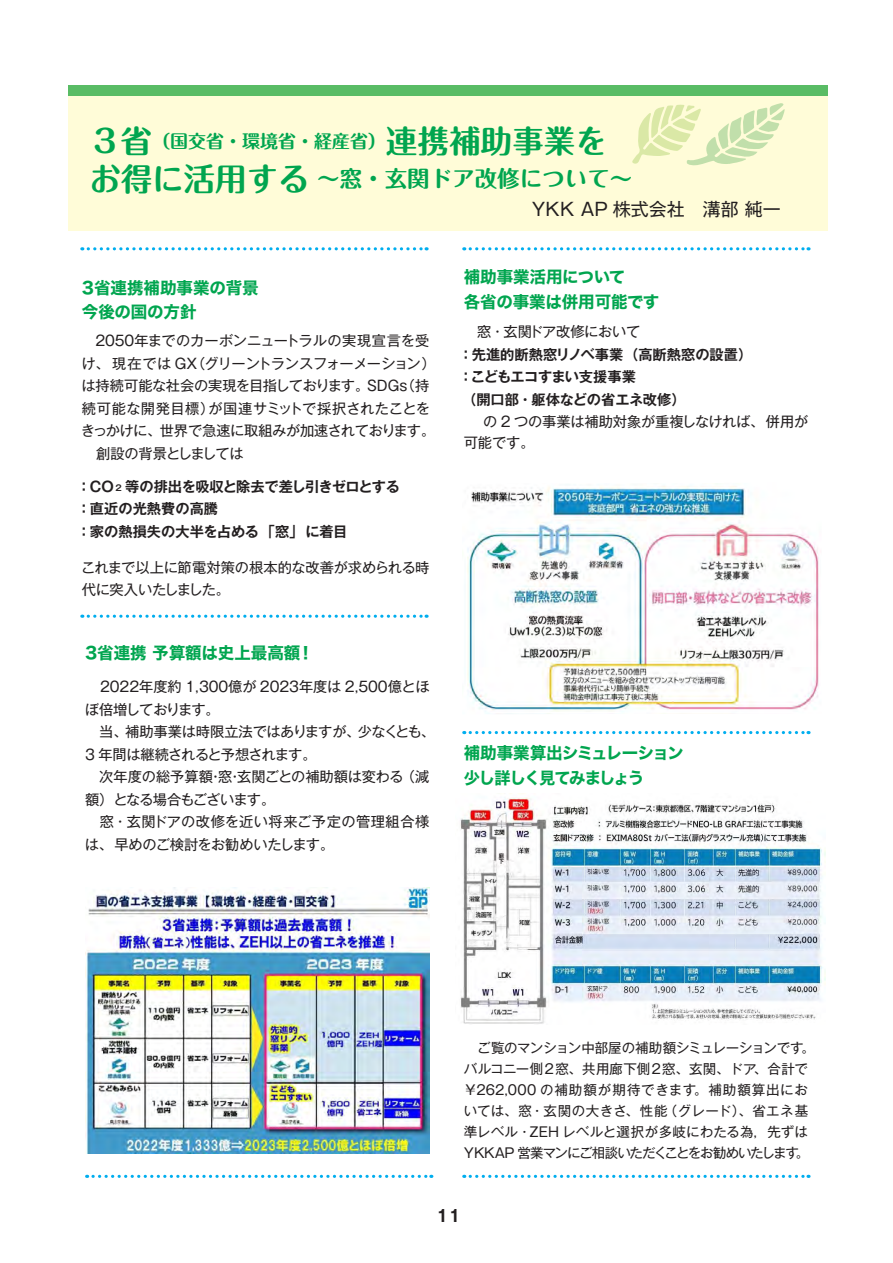
<style>
.page{position:relative;width:893px;height:1263px;background:#fff}
.page>*{position:absolute;margin:0;border:0;box-sizing:border-box;transform-origin:0 0}
.t1{font:700 22.5px "Maru Fo Pro";color:#00a54f}
.t2{font:700 18px "Maru Fo Pro";color:#00a54f}
.t3{font:18px "Gothic MB101 Pro";color:#231f20}
.t4{font:16.5px/24px "Hira Kaku Std W7";letter-spacing:-.01em;color:#00a54f}
.t5{font:16.5px/25.5px "Hira Kaku Std W7";letter-spacing:-.06em;color:#00a54f}
.t6{font:16.5px "Gothic MB101 De B";color:#231f20}
.t7{font:14.25px/22.5px "Gothic MB101 Pro";letter-spacing:-.015em;color:#231f20}
.t8{font:700 14.25px/22.5px "Gothic MB101 Pro De";color:#231f20}
.t9{font:14.25px "Gothic MB101 Pro";letter-spacing:.02em;color:#231f20}
.t10{font:14.25px "Gothic MB101 Pro";letter-spacing:-.04em;color:#231f20}
.t11{font:13.5px/21px "Gothic MB101 Pro";color:#231f20}
.s1{font-size:31.5px}
.s2{font-size:8.25px}
.s3{font-family:"Gothic MB101 Pro De";font-weight:700}
</style>
<div class="page">
<div style="left:68px;top:85px;width:759px;height:146px;background:#fffcd8"></div>
<div style="left:68px;top:85px;width:759px;height:10px;background:#59bc65"></div>
<img style="left:85px;top:888px;width:344px;height:265px">
<img style="left:467px;top:486px;width:352px;height:228px">
<img style="left:460px;top:793px;width:365px;height:231px">
<svg style="left:82px;top:247px;width:345px;height:3px"></svg>
<svg style="left:82px;top:615px;width:345px;height:3px"></svg>
<svg style="left:464px;top:247px;width:345px;height:3px"></svg>
<svg style="left:464px;top:731px;width:345px;height:3px"></svg>
<svg style="left:464px;top:1175px;width:345px;height:3px"></svg>
<svg style="left:87px;top:1175px;width:345px;height:3px"></svg>
<svg style="left:632px;top:103px;width:153px;height:62px"></svg>
<p class="t2" style="left:89px;top:127px;width:519px"><span class="s1">３省</span>（国交省・環境省・経産省）<span class="s1">連携補助事業を</span></p>
<h1 class="t1" style="left:89px;top:161px;width:545px"><span class="s1">お得に活用する</span> 〜窓・玄関ドア改修について〜</h1>
<p class="t4" style="left:82px;top:277px;width:178px">3省連携補助事業の背景今後の国の方針</p>
<p class="t7" style="left:95px;top:328px;width:336px">2050年までのカーボンニュートラルの実現宣言を受</p>
<p class="t7" style="left:81px;top:350px;width:356px">け、現在では GX（グリーントランスフォーメーション）</p>
<p class="t7" style="left:82px;top:373px;width:349px">は持続可能な社会の実現を目指しております。SDGs（持</p>
<p class="t9" style="left:82px;top:397px;width:350px">続可能な開発目標）が国連サミットで採択されたことを</p>
<p class="t7" style="left:81px;top:418px;width:356px">きっかけに、世界で急速に取組みが加速されております。</p>
<p class="t10" style="left:96px;top:442px;width:149px">創設の背景としましては</p>
<p class="t8" style="left:77px;top:473px;width:325px">：CO <span class="s2">2</span> 等の排出を吸収と除去で差し引きゼロとする：直近の光熱費の高騰<br>：家の熱損失の大半を占める「窓」に着目</p>
<p class="t7" style="left:81px;top:554px;width:350px">これまで以上に節電対策の根本的な改善が求められる時代に突入いたしました。</p>
<p class="t4" style="left:85px;top:642px;width:231px">3省連携 予算額は史上最高額！</p>
<p class="t7" style="left:85px;top:674px;width:352px;text-indent:15px">2022年度約 1,300億が 2023年度は 2,500億とほぼ倍増しております。<br>　当、補助事業は時限立法ではありますが、少なくとも、<br>3 年間は継続されると予想されます。<br>　次年度の総予算額・窓・玄関ごとの補助額は変わる（減額）となる場合もございます。<br>　窓・玄関ドアの改修を近い将来ご予定の管理組合様は、早めのご検討をお勧めいたします。</p>
<p class="t3" style="left:532px;top:194px;width:250px">YKK AP 株式会社　溝部 純一</p>
<p class="t4" style="left:464px;top:266px;width:197px">補助事業活用について<br>各省の事業は併用可能です</p>
<p class="t7" style="left:477px;top:318px;width:165px">窓・玄関ドア改修において</p>
<p class="t8" style="left:459px;top:341px;width:295px">：先進的断熱窓リノベ事業（高断熱窓の設置）：こどもエコすまい支援事業<br>（開口部・躯体などの省エネ改修）</p>
<p class="t7" style="left:464px;top:409px;width:346px;line-height:21px"><span class="s3">　</span> の 2 つの事業は補助対象が重複しなければ、併用が可能です。</p>
<p class="t5" style="left:464px;top:740px;width:222px">補助事業算出シミュレーション少し詳しく見てみましょう</p>
<p class="t11" style="left:464px;top:1035px;width:353px">　ご覧のマンション中部屋の補助額シミュレーションです。バルコニー側２窓、共用廊下側２窓、玄関、ドア、合計で￥262,000 の補助額が期待できます。補助額算出においては、窓・玄関の大きさ、性能（グレード）、省エネ基準レベル・ZEH レベルと選択が多岐にわたる為，先ずは<br>YKKAP 営業マンにご相談いただくことをお勧めいたします。</p>
<p class="t6" style="left:436px;top:1204px;width:27px">11</p>
</div>
